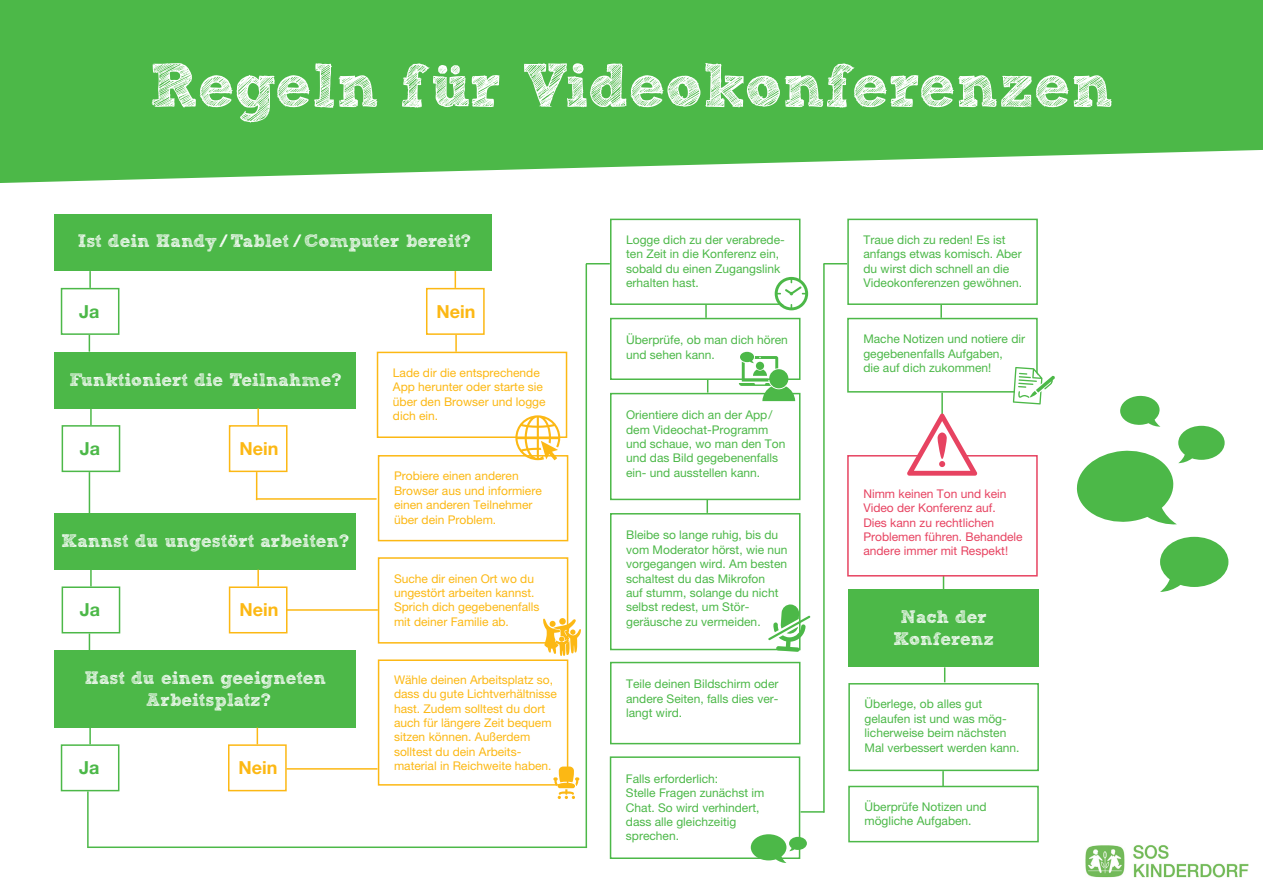
<style>
.page{position:relative;width:1263px;height:893px;background:#fff}
.page>*{position:absolute;margin:0;border:0;box-sizing:border-box;transform-origin:0 0}
.t1{font:700 61.5px "Sketch Block";color:#fff}
.t2{font:700 18px/21.6px "Sketch Block";color:#fff;text-align:center}
.t3{font:700 18px "Helvetica Neue LT Pro";color:#fcb814}
.t4{font:700 18px "Helvetica Neue LT Pro";color:#4cb848}
.t5{font:12px/14.4px "Helvetica Neue LT Pro";color:#4cb848}
.t6{font:12px/14.4px "Helvetica Neue LT Pro";color:#fcb814}
.t7{font:12px/14.4px "Helvetica Neue LT Pro";color:#e74361}
</style>
<div class="page">
<svg style="left:0;top:0;width:1263px;height:183px;background:#5cbe58"></svg>
<div style="left:55px;top:214px;width:437px;height:57px;background:#4cb848"></div>
<div style="left:848px;top:589px;width:191px;height:78px;background:#4cb848"></div>
<div style="left:55px;top:352px;width:301px;height:56px;background:#4cb848"></div>
<div style="left:55px;top:513px;width:301px;height:57px;background:#4cb848"></div>
<div style="left:55px;top:650px;width:301px;height:78px;background:#4cb848"></div>
<svg style="left:455px;top:271px;width:1px;height:17px"></svg>
<svg style="left:455px;top:335px;width:2px;height:17px"></svg>
<svg style="left:940px;top:305px;width:2px;height:13px"></svg>
<hr style="left:941px;top:393px;width:2px;height:24px;background:#4cb848">
<hr style="left:943px;top:575px;width:1px;height:30px;background:#4cb848">
<svg style="left:944px;top:667px;width:1px;height:15px"></svg>
<svg style="left:942px;top:771px;width:2px;height:15px"></svg>
<svg style="left:705px;top:305px;width:2px;height:13px"></svg>
<svg style="left:707px;top:380px;width:1px;height:13px"></svg>
<svg style="left:706px;top:500px;width:2px;height:13px"></svg>
<svg style="left:89px;top:271px;width:2px;height:17px"></svg>
<svg style="left:89px;top:335px;width:1px;height:17px"></svg>
<svg style="left:90px;top:408px;width:2px;height:17px"></svg>
<svg style="left:90px;top:570px;width:2px;height:16px"></svg>
<svg style="left:89px;top:633px;width:1px;height:17px"></svg>
<svg style="left:89px;top:728px;width:2px;height:16px"></svg>
<hr style="left:89px;top:472px;width:1px;height:41px;background:#4cb848">
<svg style="left:257px;top:408px;width:2px;height:17px"></svg>
<svg style="left:257px;top:570px;width:2px;height:16px"></svg>
<svg style="left:586px;top:263px;width:24px;height:1px"></svg>
<svg style="left:823px;top:263px;width:24px;height:1px"></svg>
<hr style="left:800px;top:811px;width:24px;height:2px;background:#4cb848">
<svg style="left:257px;top:728px;width:1px;height:16px"></svg>
<hr style="left:87px;top:791px;width:2px;height:57px;background:#4cb848">
<hr style="left:585px;top:264px;width:2px;height:584px;background:#4cb848">
<hr style="left:823px;top:264px;width:2px;height:549px;background:#4cb848">
<hr style="left:88px;top:846px;width:499px;height:2px;background:#4cb848">
<hr style="left:286px;top:768px;width:91px;height:2px;background:#fcb814">
<hr style="left:287px;top:609px;width:91px;height:2px;background:#fcb814">
<svg style="left:256px;top:472px;width:1px;height:26px"></svg>
<hr style="left:256px;top:498px;width:121px;height:2px;background:#fcb814">
<div style="left:426px;top:288px;width:59px;height:47px;border:2px solid #fcb814"></div>
<div style="left:229px;top:425px;width:58px;height:47px;border:2px solid #fcb814"></div>
<div style="left:229px;top:586px;width:58px;height:47px;border:2px solid #fcb814"></div>
<div style="left:228px;top:744px;width:59px;height:47px;border:2px solid #fcb814"></div>
<div style="left:61px;top:288px;width:58px;height:47px;border:2px solid #4cb848"></div>
<div style="left:62px;top:425px;width:58px;height:47px;border:2px solid #4cb848"></div>
<div style="left:62px;top:586px;width:58px;height:47px;border:2px solid #4cb848"></div>
<div style="left:61px;top:744px;width:58px;height:47px;border:2px solid #4cb848"></div>
<div style="left:377px;top:352px;width:190px;height:86px;border:2px solid #fcb814"></div>
<div style="left:610px;top:219px;width:190px;height:86px;border:2px solid #4cb848"></div>
<div style="left:847px;top:219px;width:191px;height:86px;border:2px solid #4cb848"></div>
<div style="left:847px;top:318px;width:191px;height:75px;border:2px solid #4cb848"></div>
<div style="left:848px;top:683px;width:191px;height:88px;border:2px solid #4cb848"></div>
<div style="left:848px;top:786px;width:191px;height:56px;border:2px solid #4cb848"></div>
<div style="left:847px;top:455px;width:191px;height:121px;border:2px solid #e74361"></div>
<div style="left:610px;top:318px;width:190px;height:62px;border:2px solid #4cb848"></div>
<div style="left:610px;top:393px;width:190px;height:107px;border:2px solid #4cb848"></div>
<div style="left:610px;top:513px;width:190px;height:137px;border:2px solid #4cb848"></div>
<div style="left:610px;top:662px;width:190px;height:82px;border:2px solid #4cb848"></div>
<div style="left:610px;top:756px;width:190px;height:103px;border:2px solid #4cb848"></div>
<div style="left:378px;top:455px;width:190px;height:86px;border:2px solid #fcb814"></div>
<div style="left:378px;top:557px;width:190px;height:87px;border:2px solid #fcb814"></div>
<div style="left:378px;top:659px;width:190px;height:127px;border:2px solid #fcb814"></div>
<svg style="left:906px;top:413px;width:72px;height:63px"></svg>
<svg style="left:768px;top:604px;width:42px;height:48px"></svg>
<svg style="left:515px;top:415px;width:45px;height:45px"></svg>
<svg style="left:1013px;top:367px;width:42px;height:38px"></svg>
<svg style="left:542px;top:618px;width:39px;height:38px"></svg>
<svg style="left:553px;top:766px;width:26px;height:33px"></svg>
<svg style="left:775px;top:277px;width:33px;height:33px"></svg>
<svg style="left:739px;top:352px;width:56px;height:49px"></svg>
<svg style="left:751px;top:834px;width:56px;height:29px"></svg>
<svg style="left:1076px;top:395px;width:149px;height:130px"></svg>
<svg style="left:1160px;top:537px;width:68px;height:55px"></svg>
<img style="left:1086px;top:845px;width:163px;height:33px">
<h1 class="t1" style="left:149px;top:48px;width:966px">Regeln für Videokonferenzen</h1>
<h2 class="t2" style="left:78px;top:230px;width:395px">Ist dein Handy / Tablet / Computer bereit?</h2>
<h2 class="t4" style="left:79px;top:300px;width:22px">Ja</h2>
<h2 class="t2" style="left:69px;top:369px;width:273px">Funktioniert die Teilnahme?</h2>
<h2 class="t4" style="left:80px;top:437px;width:22px">Ja</h2>
<h2 class="t3" style="left:239px;top:437px;width:40px">Nein</h2>
<h2 class="t2" style="left:62px;top:530px;width:289px">Kannst du ungestört arbeiten?</h2>
<h2 class="t4" style="left:80px;top:599px;width:22px">Ja</h2>
<h2 class="t3" style="left:239px;top:599px;width:40px">Nein</h2>
<h2 class="t2" style="left:84px;top:667px;width:243px">Hast du einen geeigneten<br>Arbeitsplatz?</h2>
<h2 class="t4" style="left:79px;top:757px;width:22px">Ja</h2>
<h2 class="t3" style="left:239px;top:757px;width:40px">Nein</h2>
<h2 class="t3" style="left:437px;top:300px;width:40px">Nein</h2>
<p class="t6" style="left:393px;top:365px;width:154px">Lade dir die entsprechende<br>App herunter oder starte sie über den Browser und logge dich ein.</p>
<p class="t6" style="left:394px;top:469px;width:149px">Probiere einen anderen<br>Browser aus und informiere einen anderen Teilnehmer über dein Problem.</p>
<p class="t6" style="left:394px;top:571px;width:147px">Suche dir einen Ort wo du ungestört arbeiten kannst.<br>Sprich dich gegebenenfalls mit deiner Familie ab.</p>
<p class="t6" style="left:394px;top:672px;width:165px">Wähle deinen Arbeitsplatz so, dass du gute Lichtverhältnisse hast. Zudem solltest du dort auch für längere Zeit bequem sitzen können. Außerdem solltest du dein Arbeits&shy;material in Reichweite haben.</p>
<p class="t5" style="left:626px;top:232px;width:160px">Logge dich zu der verabrede&shy;ten Zeit in die Konferenz ein, sobald du einen Zugangslink erhalten hast.</p>
<p class="t5" style="left:863px;top:232px;width:160px">Traue dich zu reden! Es ist anfangs etwas komisch. Aber du wirst dich schnell an die<br>Videokonferenzen gewöhnen.</p>
<p class="t5" style="left:626px;top:333px;width:163px">Überprüfe, ob man dich hören und sehen kann.</p>
<p class="t5" style="left:626px;top:408px;width:161px">Orientiere dich an der App / dem Videochat-Programm und schaue, wo man den Ton und das Bild gegebenenfalls ein- und ausstellen kann.</p>
<p class="t5" style="left:626px;top:528px;width:163px">Bleibe so lange ruhig, bis du vom Moderator hörst, wie nun vorgegangen wird. Am besten schaltest du das Mikrofon<br>auf stumm, solange du nicht selbst redest, um Stör&shy;geräusche zu vermeiden.</p>
<p class="t5" style="left:626px;top:677px;width:154px;text-align:justify">Teile deinen Bildschirm oder andere Seiten, falls dies ver&shy;langt wird.</p>
<p class="t5" style="left:626px;top:771px;width:140px">Falls erforderlich:<br>Stelle Fragen zunächst im<br>Chat. So wird verhindert, dass alle gleichzeitig sprechen.</p>
<p class="t5" style="left:863px;top:332px;width:163px">Mache Notizen und notiere dir gegebenenfalls Aufgaben,<br>die auf dich zukommen!</p>
<p class="t7" style="left:863px;top:486px;width:161px">Nimm keinen Ton und kein<br>Video der Konferenz auf.<br>Dies kann zu rechtlichen<br>Problemen führen. Behandele andere immer mit Respekt!</p>
<h2 class="t2" style="left:893px;top:606px;width:102px">Nach der<br>Konferenz</h2>
<p class="t5" style="left:864px;top:697px;width:156px">Überlege, ob alles gut gelaufen ist und was mög&shy;licherweise beim nächsten<br>Mal verbessert werden kann.</p>
<p class="t5" style="left:864px;top:799px;width:124px">Überprüfe Notizen und mögliche Aufgaben.</p>
</div>
